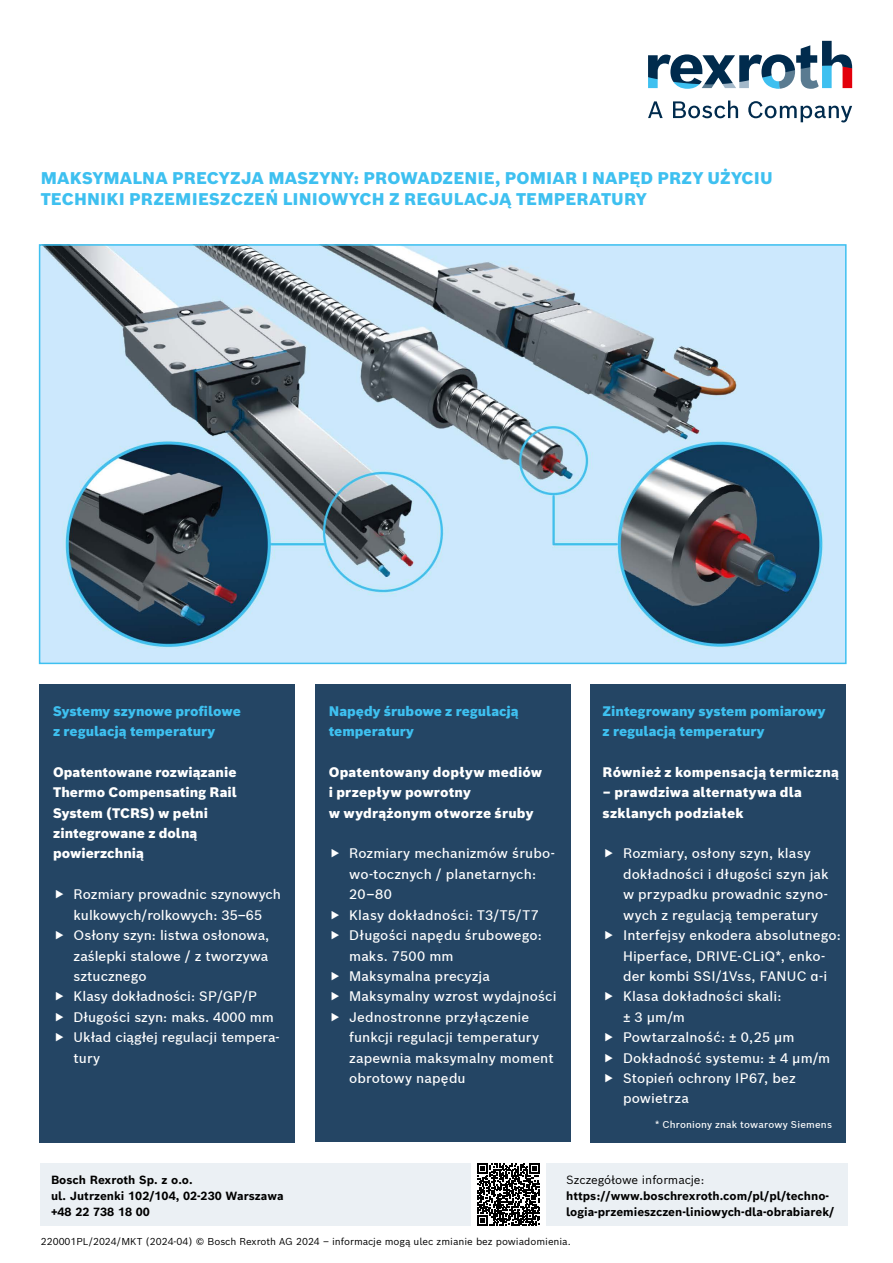
<style>
.page{position:relative;width:893px;height:1263px;background:#fff}
.page>*{position:absolute;margin:0;border:0;box-sizing:border-box;transform-origin:0 0}
.t1{font:900 16.5px/20.4px "Bosch Sans";letter-spacing:.01em;color:#3ec0f0}
.t2{font:500 13.5px/20.4px "Bosch Sans";letter-spacing:.005em;color:#fff}
.t3{font:900 13.5px/20.4px "Bosch Sans";letter-spacing:.01em;color:#fff}
.t4{font:900 13.5px/20.4px "Bosch Sans";color:#3ec0f0}
.t5{font:700 11.55px/16.2px "Bosch Sans";color:#000}
.t6{font:11.55px "Bosch Sans";letter-spacing:-.01em;color:#000}
.t7{font:9.75px "Bosch Sans";color:#000}
.t8{font:500 9.75px "Bosch Sans";letter-spacing:.02em;color:#fff}
</style>
<div class="page">
<svg style="left:648px;top:101px;width:15px;height:17px"></svg>
<svg style="left:673px;top:101px;width:65px;height:17px"></svg>
<svg style="left:748px;top:101px;width:104px;height:21px"></svg>
<svg style="left:648px;top:41px;width:204px;height:48px"></svg>
<div style="left:41px;top:1163px;width:517px;height:63px;background:#ebf0f4"></div>
<div style="left:556px;top:1163px;width:291px;height:63px;background:#ebf0f4"></div>
<div style="left:591px;top:684px;width:255px;height:459px;background:#244564"></div>
<div style="left:40px;top:684px;width:255px;height:459px;background:#244564"></div>
<div style="left:315px;top:684px;width:255px;height:458px;background:#244564"></div>
<div style="left:471px;top:1158px;width:75px;height:68px;background:#fff"></div>
<svg style="left:477px;top:1163px;width:63px;height:63px"></svg>
<img style="left:42px;top:247px;width:802px;height:414px">
<div style="left:39px;top:244px;width:808px;height:420px;border:2px solid #3ec0f0"></div>
<p class="t1" style="left:41px;top:167px;width:733px">MAKSYMALNA PRECYZJA MASZYNY: PROWADZENIE, POMIAR I NAPĘD PRZY UŻYCIU<br>TECHNIKI PRZEMIESZCZEŃ LINIOWYCH Z REGULACJĄ TEMPERATURY</p>
<p class="t4" style="left:53px;top:699px;width:189px">Systemy szynowe profilowe z regulacją temperatury</p>
<p class="t3" style="left:53px;top:760px;width:185px">Opatentowane rozwiązanie<br>Thermo Compensating Rail<br>System (TCRS) w pełni zintegrowane z dolną powierzchnią</p>
<p class="t2" style="left:74px;top:884px;width:209px">Rozmiary prowadnic szynowych kulkowych/rolkowych: 35–65<br>Osłony szyn: listwa osłonowa, zaślepki stalowe / z tworzywa sztucznego<br>Klasy dokładności: SP/GP/P<br>Długości szyn: maks. 4000 mm<br>Układ ciągłej regulacji tempera&shy;tury</p>
<p class="t4" style="left:329px;top:699px;width:192px">Napędy śrubowe z regulacją temperatury</p>
<p class="t3" style="left:329px;top:760px;width:215px">Opatentowany dopływ mediów i przepływ powrotny<br>w wydrążonym otworze śruby</p>
<p class="t2" style="left:349px;top:843px;width:209px">Rozmiary mechanizmów śrubo&shy;wo-tocznych / planetarnych:<br>20–80<br>Klasy dokładności: T3/T5/T7<br>Długości napędu śrubowego: maks. 7500 mm<br>Maksymalna precyzja<br>Maksymalny wzrost wydajności<br>Jednostronne przyłączenie funkcji regulacji temperatury zapewnia maksymalny moment obrotowy napędu</p>
<p class="t4" style="left:603px;top:699px;width:224px">Zintegrowany system pomiarowy z regulacją temperatury</p>
<p class="t3" style="left:603px;top:760px;width:238px">Również z kompensacją termiczną</p>
<p class="t3" style="left:603px;top:781px;width:201px">– prawdziwa alternatywa dla szklanych podziałek</p>
<p class="t2" style="left:623px;top:843px;width:219px">Rozmiary, osłony szyn, klasy dokładności i długości szyn jak w przypadku prowadnic szyno&shy;wych z regulacją temperatury<br>Interfejsy enkodera absolutnego:<br>Hiperface, DRIVE-CLiQ*, enko&shy;der kombi SSI/1Vss, FANUC α-i<br>Klasa dokładności skali:<br>± 3 μm/m<br>Powtarzalność: ± 0,25 µm<br>Dokładność systemu: ± 4 μm/m<br>Stopień ochrony IP67, bez powietrza</p>
<p class="t8" style="left:655px;top:1118px;width:178px">* Chroniony znak towarowy Siemens</p>
<p class="t5" style="left:51px;top:1170px;width:234px">Bosch Rexroth Sp. z o.o.<br>ul. Jutrzenki 102/104, 02-230 Warszawa +48 22 738 18 00</p>
<p class="t6" style="left:566px;top:1170px;width:140px">Szczegółowe informacje:</p>
<p class="t5" style="left:566px;top:1187px;width:270px">https://www.boschrexroth.com/pl/pl/techno&shy;logia-przemieszczen-liniowych-dla-obrabiarek/</p>
<p class="t7" style="left:41px;top:1233px;width:531px">220001PL/2024/MKT (2024-04) © Bosch Rexroth AG 2024 – informacje mogą ulec zmianie bez powiadomienia.</p>
</div>
